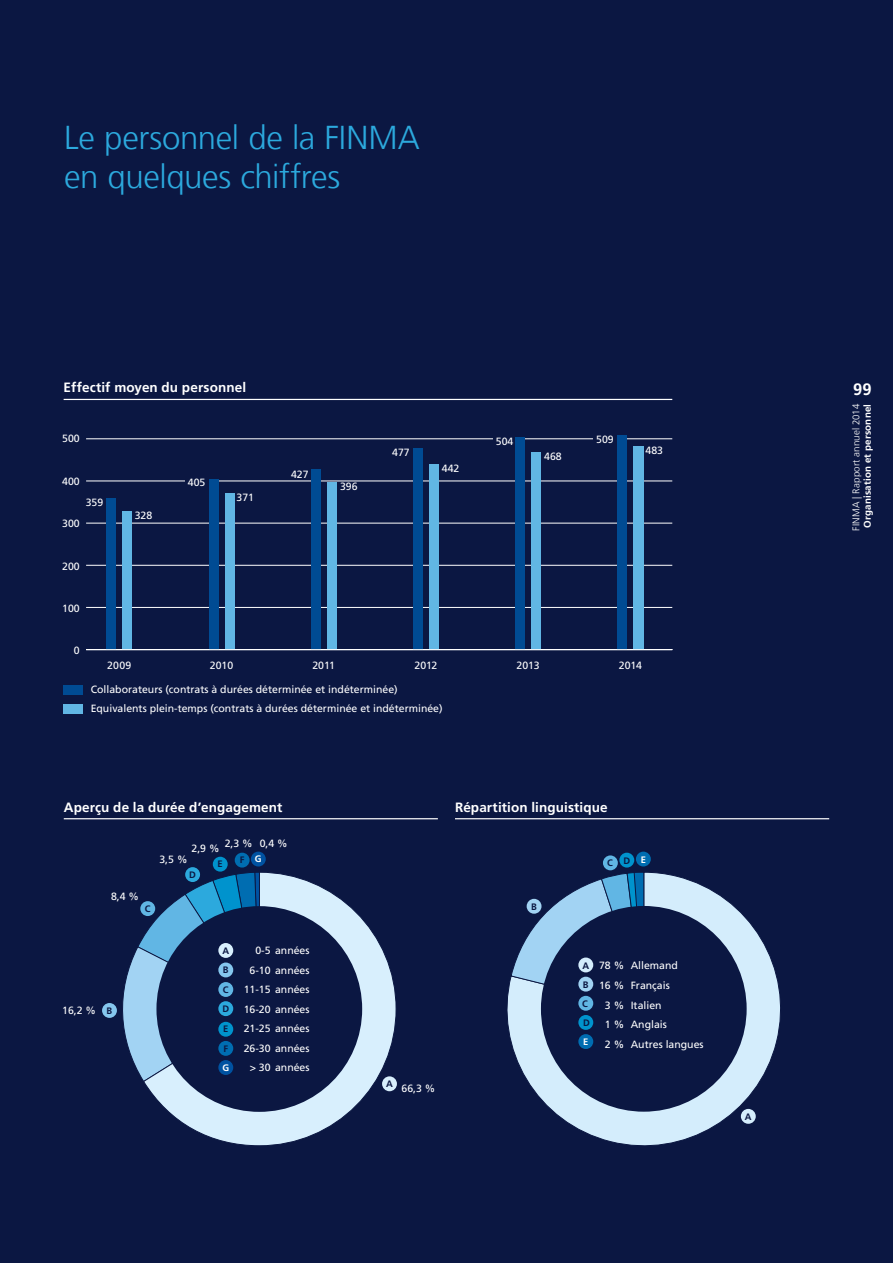
<style>
.page{position:relative;width:893px;height:1263px;background:#0b1742}
.page>*{position:absolute;margin:0;border:0;box-sizing:border-box;transform-origin:0 0}
.t1{font:300 33px/39px "Frutiger LT Com";letter-spacing:-.01em;color:#2ca9dd}
.t2{font:700 16.5px "Frutiger LT Com";color:#fff}
.t3{font:700 13.5px "Frutiger LT Com";letter-spacing:.01em;color:#fff}
.t4{font:10.5px/19.5px "Frutiger LT Com";color:#fff}
.t5{font:300 9.75px "Frutiger LT Com";letter-spacing:.015em;color:#fff}
.t6{font:700 9.75px "Frutiger LT Com";letter-spacing:.02em;color:#fff}
.t7{font:700 9.3px/19.2px "Frutiger LT Com";color:#0b1742}
.t8{font:700 9.3px "Frutiger LT Com";color:#fff}
.s1{color:#fff}
</style>
<div class="page">
<hr style="left:86px;top:607px;width:586px;height:1px;background:#fff">
<hr style="left:86px;top:565px;width:586px;height:1px;background:#fff">
<hr style="left:86px;top:523px;width:586px;height:1px;background:#fff">
<hr style="left:86px;top:481px;width:586px;height:1px;background:#fff">
<hr style="left:86px;top:438px;width:586px;height:1px;background:#fff">
<div style="left:106px;top:498px;width:10px;height:152px;background:#004b93"></div>
<div style="left:123px;top:511px;width:9px;height:139px;background:#61b6e4"></div>
<div style="left:225px;top:493px;width:10px;height:157px;background:#61b6e4"></div>
<div style="left:209px;top:479px;width:10px;height:171px;background:#004b93"></div>
<div style="left:185px;top:478px;width:23px;height:9px;background:#0b1742"></div>
<div style="left:311px;top:469px;width:10px;height:181px;background:#004b93"></div>
<div style="left:327px;top:483px;width:10px;height:167px;background:#61b6e4"></div>
<div style="left:413px;top:448px;width:10px;height:202px;background:#004b93"></div>
<div style="left:429px;top:464px;width:10px;height:186px;background:#61b6e4"></div>
<div style="left:493px;top:437px;width:23px;height:9px;background:#0b1742"></div>
<div style="left:515px;top:437px;width:10px;height:213px;background:#004b93"></div>
<div style="left:531px;top:452px;width:10px;height:198px;background:#61b6e4"></div>
<div style="left:593px;top:435px;width:24px;height:9px;background:#0b1742"></div>
<div style="left:617px;top:435px;width:10px;height:215px;background:#004b93"></div>
<div style="left:633px;top:446px;width:11px;height:204px;background:#61b6e4"></div>
<div style="left:63px;top:685px;width:19px;height:9px;background:#004b93"></div>
<div style="left:63px;top:704px;width:19px;height:10px;background:#61b6e4"></div>
<hr style="left:86px;top:649px;width:586px;height:1px;background:#fff">
<hr style="left:64px;top:399px;width:608px;height:1px;background:#fff">
<svg style="left:116px;top:939px;width:27px;height:140px"></svg>
<svg style="left:143px;top:871px;width:254px;height:275px"></svg>
<div style="left:156px;top:906px;width:206px;height:206px;background:#0b1742;border-radius:50%"></div>
<div style="left:218px;top:943px;width:15px;height:15px;background:#d8effd;border-radius:50%"></div>
<div style="left:218px;top:962px;width:15px;height:15px;background:#85c7ee;border-radius:50%"></div>
<div style="left:218px;top:982px;width:15px;height:15px;background:#61b6e4;border-radius:50%"></div>
<div style="left:218px;top:1001px;width:15px;height:15px;background:#2ca9dd;border-radius:50%"></div>
<div style="left:218px;top:1022px;width:15px;height:15px;background:#0093cd;border-radius:50%"></div>
<div style="left:218px;top:1041px;width:15px;height:15px;background:#006db1;border-radius:50%"></div>
<div style="left:218px;top:1060px;width:15px;height:15px;background:#0052a1;border-radius:50%"></div>
<div style="left:390px;top:1084px;width:45px;height:12px;background:#0b1742"></div>
<div style="left:382px;top:1076px;width:15px;height:15px;background:#d8effd;border-radius:50%"></div>
<div style="left:102px;top:1003px;width:15px;height:15px;background:#85c7ee;border-radius:50%"></div>
<div style="left:140px;top:901px;width:15px;height:15px;background:#61b6e4;border-radius:50%"></div>
<div style="left:185px;top:867px;width:15px;height:15px;background:#2ca9dd;border-radius:50%"></div>
<div style="left:213px;top:857px;width:15px;height:15px;background:#0093cd;border-radius:50%"></div>
<div style="left:235px;top:853px;width:15px;height:14px;background:#006db1;border-radius:50%"></div>
<div style="left:251px;top:852px;width:15px;height:14px;background:#0052a1;border-radius:50%"></div>
<svg style="left:507px;top:872px;width:274px;height:274px"></svg>
<svg style="left:510px;top:872px;width:135px;height:138px"></svg>
<div style="left:541px;top:906px;width:206px;height:206px;background:#0b1742;border-radius:50%"></div>
<div style="left:636px;top:852px;width:15px;height:14px;background:#006db1;border-radius:50%"></div>
<div style="left:741px;top:1109px;width:15px;height:15px;background:#d4edfc;border-radius:50%"></div>
<div style="left:527px;top:899px;width:14px;height:15px;background:#a2d3f3;border-radius:50%"></div>
<div style="left:603px;top:855px;width:15px;height:15px;background:#61b6e4;border-radius:50%"></div>
<div style="left:619px;top:853px;width:15px;height:14px;background:#0093cd;border-radius:50%"></div>
<div style="left:578px;top:957px;width:15px;height:15px;background:#d4edfc;border-radius:50%"></div>
<div style="left:578px;top:977px;width:15px;height:14px;background:#a2d3f3;border-radius:50%"></div>
<div style="left:578px;top:996px;width:15px;height:15px;background:#61b6e4;border-radius:50%"></div>
<div style="left:578px;top:1015px;width:15px;height:15px;background:#0093cd;border-radius:50%"></div>
<div style="left:578px;top:1034px;width:15px;height:15px;background:#006db1;border-radius:50%"></div>
<hr style="left:64px;top:818px;width:374px;height:1px;background:#fff">
<hr style="left:455px;top:818px;width:374px;height:1px;background:#fff">
<h1 class="t1" style="left:64px;top:118px;width:357px">Le personnel de la FINMA en quelques chiffres</h1>
<p class="t3" style="left:64px;top:380px;width:184px">Effectif moyen du personnel</p>
<p class="t4" style="left:62px;top:429px;width:19px">500</p>
<p class="t4" style="left:62px;top:471px;width:19px">400</p>
<p class="t4" style="left:86px;top:493px;width:19px">359</p>
<p class="t4" style="left:62px;top:514px;width:19px">300</p>
<p class="t4" style="left:62px;top:556px;width:19px">200</p>
<p class="t4" style="left:62px;top:599px;width:19px">100</p>
<p class="t4" style="left:74px;top:641px;width:7px">0</p>
<p class="t4" style="left:135px;top:506px;width:19px">328</p>
<p class="t4" style="left:107px;top:655px;width:26px">2009</p>
<p class="t4" style="left:188px;top:473px;width:19px">405</p>
<p class="t4" style="left:237px;top:487px;width:19px">371</p>
<p class="t4" style="left:210px;top:655px;width:25px">2010</p>
<p class="t4" style="left:291px;top:464px;width:19px">427</p>
<p class="t4" style="left:340px;top:477px;width:19px">396</p>
<p class="t4" style="left:392px;top:443px;width:19px">477</p>
<p class="t4" style="left:442px;top:458px;width:19px">442</p>
<p class="t4" style="left:312px;top:655px;width:24px">2011</p>
<p class="t4" style="left:414px;top:655px;width:25px">2012</p>
<p class="t4" style="left:91px;top:679px;width:353px">Collaborateurs (contrats à durées déterminée et indéterminée)<br>Equivalents plein-temps (contrats à durées déterminée et indéterminée)</p>
<p class="t4" style="left:496px;top:432px;width:19px">504</p>
<p class="t4" style="left:544px;top:447px;width:19px">468</p>
<p class="t4" style="left:596px;top:429px;width:19px">509</p>
<p class="t4" style="left:646px;top:441px;width:19px">483</p>
<p class="t4" style="left:517px;top:655px;width:25px">2013</p>
<p class="t4" style="left:619px;top:655px;width:25px">2014</p>
<p class="t3" style="left:64px;top:799px;width:220px">Aperçu de la durée d’engagement</p>
<p class="t3" style="left:455px;top:799px;width:154px">Répartition linguistique</p>
<p class="t4" style="left:111px;top:886px;width:30px">8,4 %</p>
<p class="t7" style="left:145px;top:899px;width:7px">C</p>
<p class="t4" style="left:225px;top:834px;width:64px">2,3 % 0,4 %</p>
<p class="t4" style="left:192px;top:839px;width:30px">2,9 %</p>
<p class="t4" style="left:159px;top:849px;width:30px">3,5 %</p>
<p class="t7" style="left:240px;top:850px;width:23px">F <span class="s1">G</span></p>
<p class="t7" style="left:218px;top:854px;width:5px">E</p>
<p class="t7" style="left:189px;top:865px;width:8px">D</p>
<p class="t7" style="left:531px;top:897px;width:7px">B</p>
<p class="t7" style="left:607px;top:852px;width:25px">C D</p>
<p class="t8" style="left:641px;top:854px;width:5px">E</p>
<p class="t4" style="left:62px;top:1001px;width:35px">16,2 %</p>
<p class="t7" style="left:107px;top:1001px;width:7px">B</p>
<p class="t7" style="left:222px;top:941px;width:8px;text-align:justify">A B C D</p>
<p class="t7" style="left:223px;top:1020px;width:6px">E<br>F</p>
<p class="t8" style="left:222px;top:1062px;width:8px">G</p>
<p class="t4" style="left:244px;top:941px;width:67px;text-align:right">0-5 années<br>6-10 années<br>11-15 années<br>16-20 années<br>21-25 années<br>26-30 années &gt; 30 années</p>
<p class="t7" style="left:386px;top:1074px;width:8px">A</p>
<p class="t4" style="left:402px;top:1078px;width:35px">66,3 %</p>
<p class="t7" style="left:582px;top:956px;width:9px">A<br>B<br>C<br>D</p>
<p class="t8" style="left:583px;top:1036px;width:5px">E</p>
<p class="t4" style="left:599px;top:956px;width:80px">78 % Allemand</p>
<p class="t4" style="left:599px;top:976px;width:72px">16 % Français</p>
<p class="t4" style="left:605px;top:995px;width:58px">3 % Italien</p>
<p class="t4" style="left:605px;top:1015px;width:64px">1 % Anglais</p>
<p class="t4" style="left:605px;top:1034px;width:100px">2 % Autres langues</p>
<p class="t7" style="left:745px;top:1107px;width:8px">A</p>
<h2 class="t2" style="left:853px;top:380px;width:20px">99</h2>
<p class="t5" style="left:851px;top:531px;width:128px;rotate:-90deg">FINMA | Rapport annuel 2014</p>
<p class="t6" style="left:862px;top:528px;width:125px;rotate:-90deg">Organisation et personnel</p>
</div>
